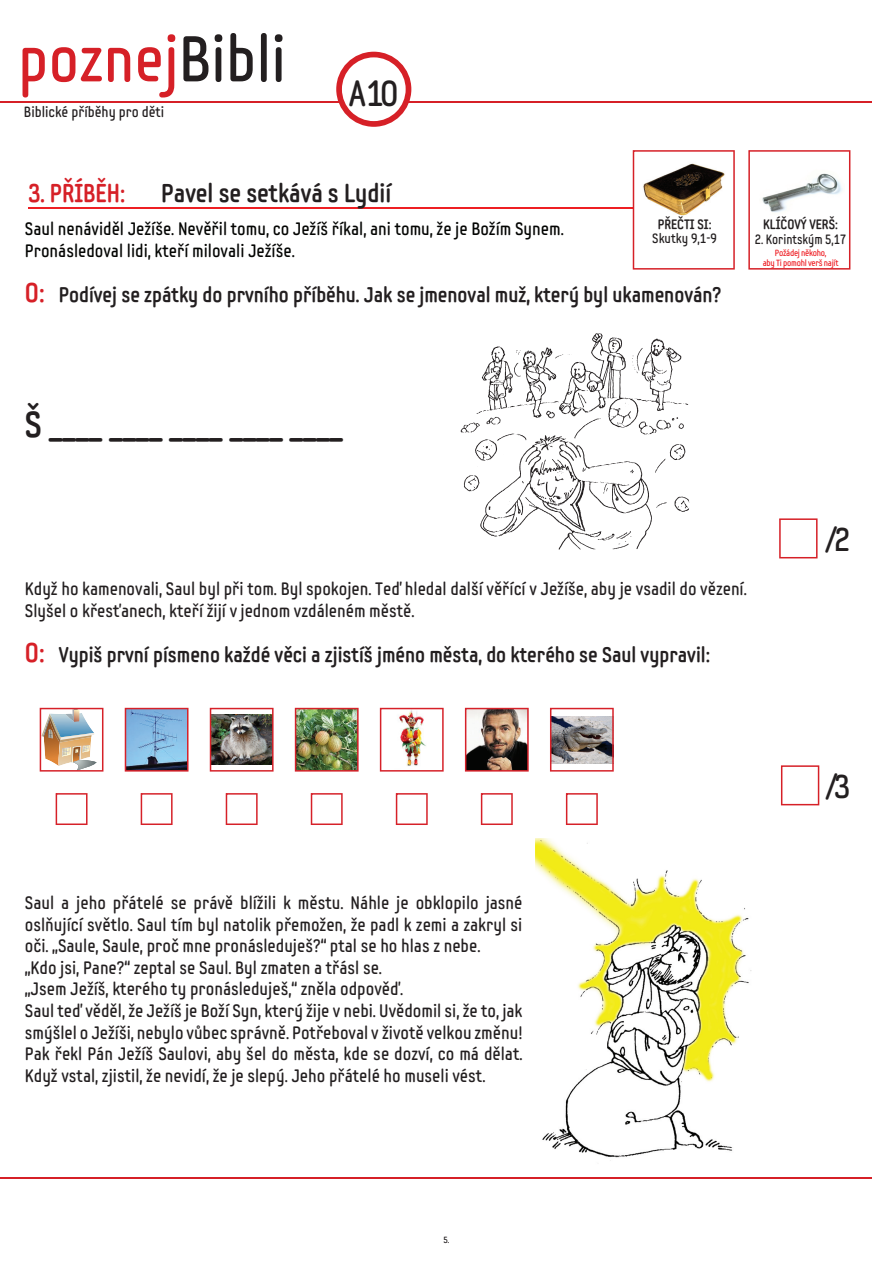
<style>
.page{position:relative;width:893px;height:1263px;background:#fff}
.page>*{position:absolute;margin:0;border:0;box-sizing:border-box;transform-origin:0 0}
.t1{font:64.5px "Samsung Imagination Condensed";color:#d62027}
.t2{font:36.15px "Samsung Imagination Condensed";color:#231f20}
.t3{font:700 36px "Samsung Imagination Condensed";color:#231f20}
.t4{font:33px "Samsung Imagination Condensed";color:#231f20}
.t5{font:700 25.5px "Samsung Imagination Condensed";color:#231f20}
.t6{font:700 25.5px "Samsung Imagination Condensed";color:#d62027}
.t7{font:700 21px "Samsung Imagination Condensed";color:#231f20}
.t8{font:18px/21.6px "Samsung Imagination Condensed";color:#231f20}
.t9{font:18px/22.5px "Samsung Imagination Condensed";color:#040503}
.t10{font:14.85px "Samsung Imagination Condensed";color:#231f20}
.t11{font:700 13.5px "Samsung Imagination Condensed";color:#231f20}
.t12{font:13.5px "Samsung Imagination Condensed";color:#231f20;scale:.95 1}
.t13{font:13.5px "Samsung Imagination Condensed";color:#231f20}
.t14{font:9px/10.5px "Samsung Imagination Condensed";letter-spacing:-.03em;color:#ee1d23;text-align:center}
.t15{font:9px "Samsung Imagination Condensed";color:#231f20}
.s1{color:#231f20}
.s2{font-size:27px;color:#d62027}
</style>
<div class="page">
<hr style="left:0;top:101px;width:872px;height:2px;background:#d62027">
<hr style="left:0;top:1177px;width:872px;height:2px;background:#d62027">
<hr style="left:29px;top:207px;width:620px;height:2px;background:#ee1f23">
<svg style="left:336px;top:52px;width:75px;height:75px"></svg>
<svg style="left:748px;top:150px;width:102px;height:120px"></svg>
<img style="left:759px;top:157px;width:86px;height:64px">
<svg style="left:633px;top:150px;width:102px;height:120px"></svg>
<img style="left:643px;top:157px;width:85px;height:64px">
<svg style="left:781px;top:765px;width:38px;height:40px"></svg>
<div style="left:36px;top:285px;width:12px;height:12px;border:9px solid #fff;border-radius:2px"></div>
<div style="left:36px;top:295px;width:12px;height:12px;border:9px solid #fff;border-radius:2px"></div>
<div style="left:36px;top:645px;width:12px;height:12px;border:9px solid #fff;border-radius:2px"></div>
<div style="left:36px;top:655px;width:12px;height:12px;border:9px solid #fff;border-radius:2px"></div>
<svg style="left:779px;top:518px;width:38px;height:40px"></svg>
<img style="left:460px;top:333px;width:230px;height:217px">
<svg style="left:40px;top:708px;width:63px;height:63px"></svg>
<svg style="left:56px;top:793px;width:32px;height:32px"></svg>
<svg style="left:141px;top:793px;width:32px;height:32px"></svg>
<svg style="left:226px;top:793px;width:32px;height:32px"></svg>
<svg style="left:311px;top:793px;width:32px;height:32px"></svg>
<svg style="left:396px;top:793px;width:32px;height:32px"></svg>
<svg style="left:481px;top:793px;width:32px;height:32px"></svg>
<svg style="left:566px;top:793px;width:32px;height:32px"></svg>
<svg style="left:125px;top:708px;width:64px;height:63px;background:#7e9bbe"></svg>
<img style="left:210px;top:708px;width:64px;height:63px">
<img style="left:295px;top:708px;width:64px;height:63px">
<img style="left:380px;top:708px;width:64px;height:63px">
<img style="left:465px;top:708px;width:64px;height:63px">
<svg style="left:550px;top:708px;width:64px;height:63px"></svg>
<img style="left:535px;top:838px;width:217px;height:323px">
<h1 class="t1" style="left:18px;top:18px;width:270px">poznej<span class="s1">Bibli</span></h1>
<p class="t10" style="left:24px;top:103px;width:142px">Biblické příběhy pro děti</p>
<h2 class="t2" style="left:349px;top:70px;width:51px">A 10</h2>
<h3 class="t6" style="left:29px;top:177px;width:98px">3. PŘÍBĚH:</h3>
<h3 class="t5" style="left:161px;top:177px;width:232px">Pavel se setkává s Lydií</h3>
<p class="t11" style="left:658px;top:216px;width:55px">PŘEČTI SI:</p>
<p class="t13" style="left:652px;top:229px;width:66px">Skutky 9,1-9</p>
<p class="t9" style="left:25px;top:217px;width:540px">Saul nenáviděl Ježíše. Nevěřil tomu, co Ježíš říkal, ani tomu, že je Božím Synem.<br>Pronásledoval lidi, kteří milovali Ježíše.</p>
<p class="t7" style="left:25px;top:282px;width:698px"><span class="s2">O:</span> Podívej se zpátky do prvního příběhu. Jak se jmenoval muž, který byl ukamenován?</p>
<p class="t11" style="left:763px;top:216px;width:76px">KLÍČOVÝ VERŠ:</p>
<p class="t12" style="left:755px;top:231px;width:98px">2. Korintským 5,17</p>
<p class="t14" style="left:763px;top:247px;width:77px">Požádej někoho,<br>aby Ti pomohl verš najít</p>
<h3 class="t3" style="left:25px;top:402px;width:319px">Š ____ ____ ____ ____ ____</h3>
<p class="t8" style="left:25px;top:577px;width:723px;line-height:22.5px">Když ho kamenovali, Saul byl při tom. Byl spokojen. Teď hledal další věřící v Ježíše, aby je vsadil do vězení.<br>Slyšel o křesťanech, kteří žijí v jednom vzdáleném městě.</p>
<p class="t7" style="left:25px;top:642px;width:687px"><span class="s2">O:</span> Vypiš první písmeno každé věci a zjistíš jméno města, do kterého se Saul vypravil:</p>
<h3 class="t4" style="left:825px;top:518px;width:27px">/2</h3>
<p class="t8" style="left:25px;top:892px;width:499px">Saul a jeho přátelé se právě blížili k městu. Náhle je obklopilo jasné oslňující světlo. Saul tím byl natolik přemožen, že padl k zemi a zakryl si oči. „Saule, Saule, proč mne pronásleduješ?“ ptal se ho hlas z nebe.<br>„Kdo jsi, Pane?“ zeptal se Saul. Byl zmaten a třásl se.<br>„Jsem Ježíš, kterého ty pronásleduješ,“ zněla odpověď.<br>Saul teď věděl, že Ježíš je Boží Syn, který žije v nebi. Uvědomil si, že to, jak smýšlel o Ježíši, nebylo vůbec správně. Potřeboval v životě velkou změnu!<br>Pak řekl Pán Ježíš Saulovi, aby šel do města, kde se dozví, co má dělat.<br>Když vstal, zjistil, že nevidí, že je slepý. Jeho přátelé ho museli vést.</p>
<h3 class="t4" style="left:825px;top:765px;width:27px">/3</h3>
<p class="t15" style="left:443px;top:1234px;width:7px">5.</p>
</div>
